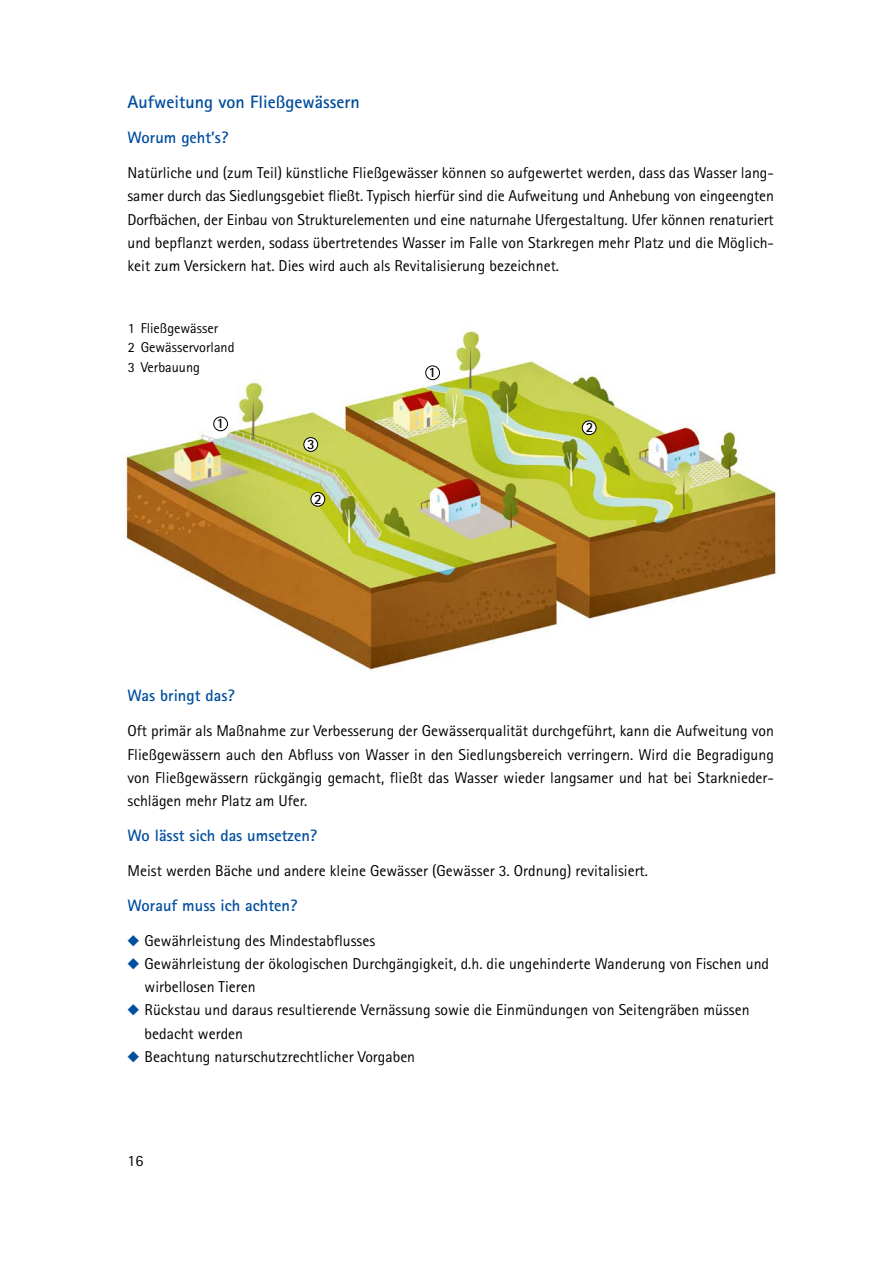
<style>
.page{position:relative;width:893px;height:1263px;background:#fff}
.page>*{position:absolute;margin:0;border:0;box-sizing:border-box;transform-origin:0 0}
.H2-blau{font:700 18px "Rotis Sans Serif Pro";color:#004e9e}
.H3-blau{font:700 16.5px "Rotis Sans Serif Pro";color:#004e9e}
.p-fliesstext{font:15.75px/23.2px "Rotis Sans Serif Pro";color:#000;text-align:justify}
.aufzaehlung-raute{font:15.75px/23.2px "Rotis Sans Serif Pro";color:#000}
.t1{font:14.25px/19.5px "Rotis Sans Serif Pro";color:#000}
.p_Legende{font:700 14.25px "Rotis Sans Serif Pro";color:#000}
</style>
<div class="page">
<img style="left:123px;top:330px;width:655px;height:342px">
<div style="left:304px;top:438px;width:14px;height:13px;background:#fff;border-radius:50%"></div>
<div style="left:303px;top:437px;width:15px;height:15px;border:1px solid #000;border-radius:50%"></div>
<div style="left:311px;top:492px;width:14px;height:14px;background:#fff;border-radius:50%"></div>
<div style="left:310px;top:492px;width:15px;height:15px;border:1px solid #000;border-radius:50%"></div>
<div style="left:214px;top:417px;width:13px;height:14px;background:#fff;border-radius:50%"></div>
<div style="left:213px;top:416px;width:15px;height:15px;border:1px solid #000;border-radius:50%"></div>
<div style="left:582px;top:421px;width:14px;height:14px;background:#fff;border-radius:50%"></div>
<div style="left:582px;top:420px;width:15px;height:15px;border:1px solid #000;border-radius:50%"></div>
<div style="left:426px;top:366px;width:13px;height:14px;background:#fff;border-radius:50%"></div>
<div style="left:425px;top:365px;width:15px;height:15px;border:1px solid #000;border-radius:50%"></div>
<h2 class="H2-blau" style="left:128px;top:91px;width:234px">Aufweitung von Fließgewässern</h2>
<h3 class="H3-blau" style="left:128px;top:127px;width:102px">Worum geht’s?</h3>
<p class="p-fliesstext" style="left:128px;top:161px;width:648px">Natürliche und (zum Teil) künstliche Fließgewässer können so aufgewertet werden, dass das Wasser lang&shy;samer durch das Siedlungsgebiet fließt. Typisch hierfür sind die Aufweitung und Anhebung von eingeengten Dorfbächen, der Einbau von Strukturelementen und eine naturnahe Ufergestaltung. Ufer können renaturiert und bepflanzt werden, sodass übertretendes Wasser im Falle von Starkregen mehr Platz und die Möglich&shy;keit zum Versickern hat. Dies wird auch als Revitalisierung bezeichnet.</p>
<p class="t1" style="left:128px;top:318px;width:108px">1 Fließgewässer<br>2 Gewässervorland<br>3 Verbauung</p>
<p class="p_Legende" style="left:429px;top:363px;width:9px">1</p>
<p class="p_Legende" style="left:217px;top:414px;width:9px">1</p>
<p class="p_Legende" style="left:586px;top:418px;width:9px">2</p>
<p class="p_Legende" style="left:307px;top:435px;width:9px">3</p>
<p class="p_Legende" style="left:314px;top:490px;width:9px">2</p>
<h3 class="H3-blau" style="left:128px;top:685px;width:109px">Was bringt das?</h3>
<p class="p-fliesstext" style="left:128px;top:719px;width:648px">Oft primär als Maßnahme zur Verbesserung der Gewässerqualität durchgeführt, kann die Aufweitung von Fließgewässern auch den Abfluss von Wasser in den Siedlungsbereich verringern. Wird die Begradigung von Fließgewässern rückgängig gemacht, fließt das Wasser wieder langsamer und hat bei Starknieder&shy;schlägen mehr Platz am Ufer.</p>
<h3 class="H3-blau" style="left:128px;top:825px;width:191px">Wo lässt sich das umsetzen?</h3>
<p class="p-fliesstext" style="left:128px;top:859px;width:522px">Meist werden Bäche und andere kleine Gewässer (Gewässer 3. Ordnung) revitalisiert.</p>
<h3 class="H3-blau" style="left:128px;top:895px;width:171px">Worauf muss ich achten?</h3>
<p class="aufzaehlung-raute" style="left:145px;top:929px;width:232px">Gewährleistung des Mindestabflusses</p>
<p class="aufzaehlung-raute" style="left:145px;top:952px;width:626px">Gewährleistung der ökologischen Durchgängigkeit, d.h. die ungehinderte Wanderung von Fischen und wirbellosen Tieren</p>
<p class="aufzaehlung-raute" style="left:145px;top:998px;width:606px">Rückstau und daraus resultierende Vernässung sowie die Einmündungen von Seitengräben müssen bedacht werden</p>
<p class="aufzaehlung-raute" style="left:145px;top:1045px;width:272px">Beachtung naturschutzrechtlicher Vorgaben</p>
<p class="p-fliesstext" style="left:128px;top:1149px;width:17px">16</p>
</div>
